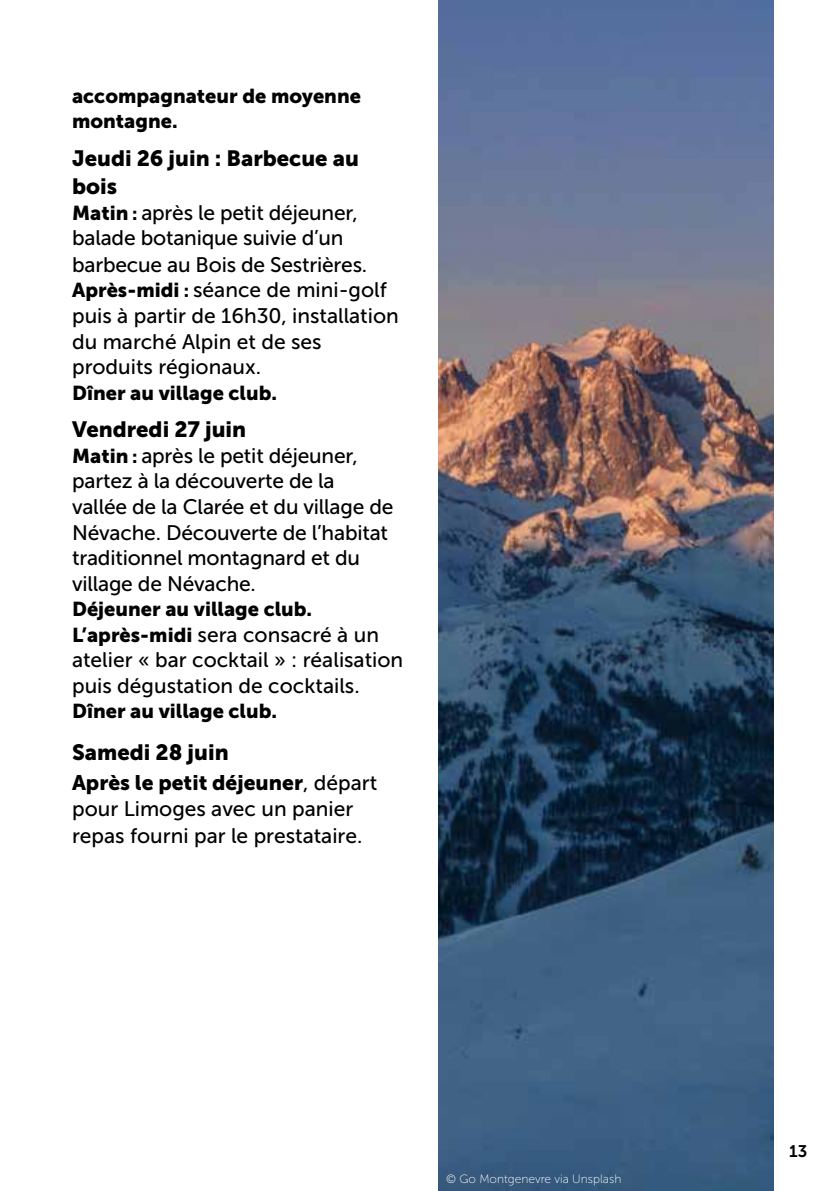
<style>
.page{position:relative;width:840px;height:1191px;background:#fff}
.page>*{position:absolute;margin:0;border:0;box-sizing:border-box;transform-origin:0 0}
.t1{font:22px/28px "Museo Sans 900";color:#000}
.t2{font:21px/25.6px "Museo Sans 500";letter-spacing:-.01em;color:#000}
.t3{font:21px "Museo Sans 900";color:#000}
.t4{font:20px/25.6px "Museo Sans 900";color:#000}
.t5{font:16.8px "Museo Sans 700";color:#000}
.t6{font:12px "Museo Sans 100";color:#fff}
.s1{font-family:"Museo Sans 900";font-size:20px}
.s2{font-family:"Museo Sans 900";font-size:18px}
.s3{font-family:"Museo Sans 500"}
</style>
<div class="page">
<img style="left:438px;top:0;width:335px;height:1191px">
<p class="t4" style="left:72px;top:83px;width:290px">accompagnateur de moyenne montagne.</p>
<p class="t1" style="left:72px;top:144px;width:288px">Jeudi 26 juin : Barbecue au bois</p>
<p class="t2" style="left:72px;top:199px;width:328px"><span class="s1">Matin</span> <span class="s2">:</span> après le petit déjeuner, balade botanique suivie d’un barbecue au Bois de Sestrières.<br><span class="s1">Après-midi</span> <span class="s2">:</span> séance de mini-golf puis à partir de 16h30, installation du marché Alpin et de ses produits régionaux.</p>
<p class="t4" style="left:72px;top:380px;width:206px">Dîner au village club.</p>
<p class="t1" style="left:72px;top:415px;width:176px">Vendredi 27 juin</p>
<p class="t2" style="left:72px;top:443px;width:323px"><span class="s1">Matin</span> <span class="s2">:</span> après le petit déjeuner, partez à la découverte de la vallée de la Clarée et du village de<br>Névache. Découverte de l’habitat traditionnel montagnard et du village de Névache.</p>
<p class="t4" style="left:72px;top:596px;width:241px">Déjeuner au village club.</p>
<p class="t2" style="left:72px;top:622px;width:332px"><span class="s1">L’après-midi</span> sera consacré à un atelier « bar cocktail » : réalisation puis dégustation de cocktails.</p>
<p class="t4" style="left:72px;top:698px;width:206px">Dîner au village club.</p>
<p class="t1" style="left:72px;top:738px;width:158px">Samedi 28 juin</p>
<p class="t3" style="left:72px;top:770px;width:306px">Après le petit déjeuner<span class="s3">, départ</span></p>
<p class="t2" style="left:72px;top:796px;width:292px;line-height:26.8px">pour Limoges avec un panier repas fourni par le prestataire.</p>
<p class="t6" style="left:446px;top:1172px;width:177px">© Go Montgenevre via Unsplash</p>
<p class="t5" style="left:788px;top:1141px;width:20px">13</p>
</div>
